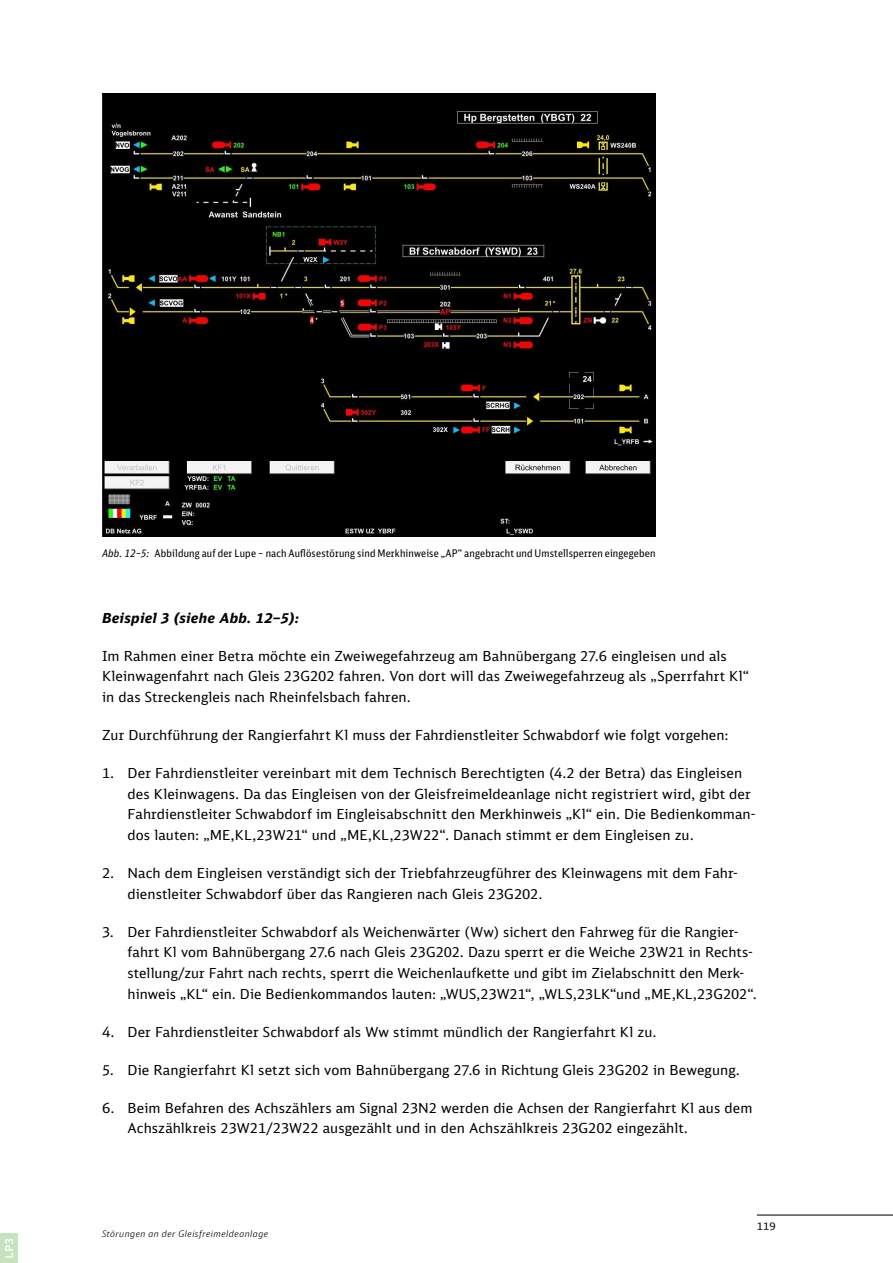
<style>
.page{position:relative;width:893px;height:1263px;background:#fff}
.page>*{position:absolute;margin:0;border:0;box-sizing:border-box;transform-origin:0 0}
.t1{font:13.8px/20.7px "DB Sans";letter-spacing:.005em;color:#000}
.t2{font:italic 700 13.8px "DB Sans";letter-spacing:.015em;color:#000}
.t3{font:600 12px "Source Code Pro";color:#fff}
.t4{font:10.5px "DB Sans Cond";letter-spacing:.015em;color:#000}
.t5{font:10.5px "DB Sans";color:#000}
.t6{font:italic 300 9px "DB Head";letter-spacing:.065em;color:#000}
.s1{font-style:italic}
</style>
<div class="page">
<hr style="left:757px;top:1214px;width:136px;height:1px;background:#000">
<img style="left:102px;top:94px;width:553px;height:442px">
<div style="left:0;top:1233px;width:17px;height:30px;background:#c7e2bf"></div>
<p class="t3" style="left:1px;top:1259px;width:23px;rotate:-90deg">LP3</p>
<p class="t4" style="left:102px;top:547px;width:555px"><span class="s1">Abb. 12–5:</span> Abbildung auf der Lupe – nach Auflösestörung sind Merkhinweise „AP“ angebracht und Umstellsperren eingegeben</p>
<p class="t2" style="left:102px;top:609px;width:198px">Beispiel 3 (siehe Abb. 12–5):</p>
<p class="t1" style="left:102px;top:645px;width:648px">Im Rahmen einer Betra möchte ein Zweiwegefahrzeug am Bahnübergang 27.6 eingleisen und als<br>Kleinwagenfahrt nach Gleis 23G202 fahren. Von dort will das Zweiwegefahrzeug als „Sperrfahrt Kl“ in das Streckengleis nach Rheinfelsbach fahren.</p>
<p class="t1" style="left:102px;top:724px;width:628px">Zur Durchführung der Rangierfahrt Kl muss der Fahrdienstleiter Schwabdorf wie folgt vorgehen:</p>
<p class="t1" style="left:128px;top:762px;width:629px;text-indent:-26px">1. Der Fahrdienstleiter vereinbart mit dem Technisch Berechtigten (4.2 der Betra) das Eingleisen des Kleinwagens. Da das Eingleisen von der Gleisfreimeldeanlage nicht registriert wird, gibt der Fahrdienstleiter Schwabdorf im Eingleisabschnitt den Merkhinweis „Kl“ ein. Die Bedienkomman&shy;dos lauten: „ME,KL,23W21“ und „ME,KL,23W22“. Danach stimmt er dem Eingleisen zu.</p>
<p class="t1" style="left:128px;top:862px;width:612px;text-indent:-26px">2. Nach dem Eingleisen verständigt sich der Triebfahrzeugführer des Kleinwagens mit dem Fahr&shy;dienstleiter Schwabdorf über das Rangieren nach Gleis 23G202.</p>
<p class="t1" style="left:128px;top:921px;width:631px;text-indent:-26px">3. Der Fahrdienstleiter Schwabdorf als Weichenwärter (Ww) sichert den Fahrweg für die Rangier&shy;fahrt Kl vom Bahnübergang 27.6 nach Gleis 23G202. Dazu sperrt er die Weiche 23W21 in Rechts&shy;stellung/zur Fahrt nach rechts, sperrt die Weichenlaufkette und gibt im Zielabschnitt den Merk&shy;hinweis „KL“ ein. Die Bedienkommandos lauten: „WUS,23W21“, „WLS,23LK“und „ME,KL,23G202“.</p>
<p class="t1" style="left:102px;top:1021px;width:556px">4. Der Fahrdienstleiter Schwabdorf als Ww stimmt mündlich der Rangierfahrt Kl zu.</p>
<p class="t1" style="left:102px;top:1059px;width:639px">5. Die Rangierfahrt Kl setzt sich vom Bahnübergang 27.6 in Richtung Gleis 23G202 in Bewegung.</p>
<p class="t1" style="left:128px;top:1097px;width:626px;text-indent:-26px">6. Beim Befahren des Achszählers am Signal 23N2 werden die Achsen der Rangierfahrt Kl aus dem<br>Achszählkreis 23W21/23W22 ausgezählt und in den Achszählkreis 23G202 eingezählt.</p>
<p class="t6" style="left:102px;top:1228px;width:167px">Störungen an der Gleisfreimeldeanlage</p>
<p class="t5" style="left:757px;top:1219px;width:20px">119</p>
</div>
